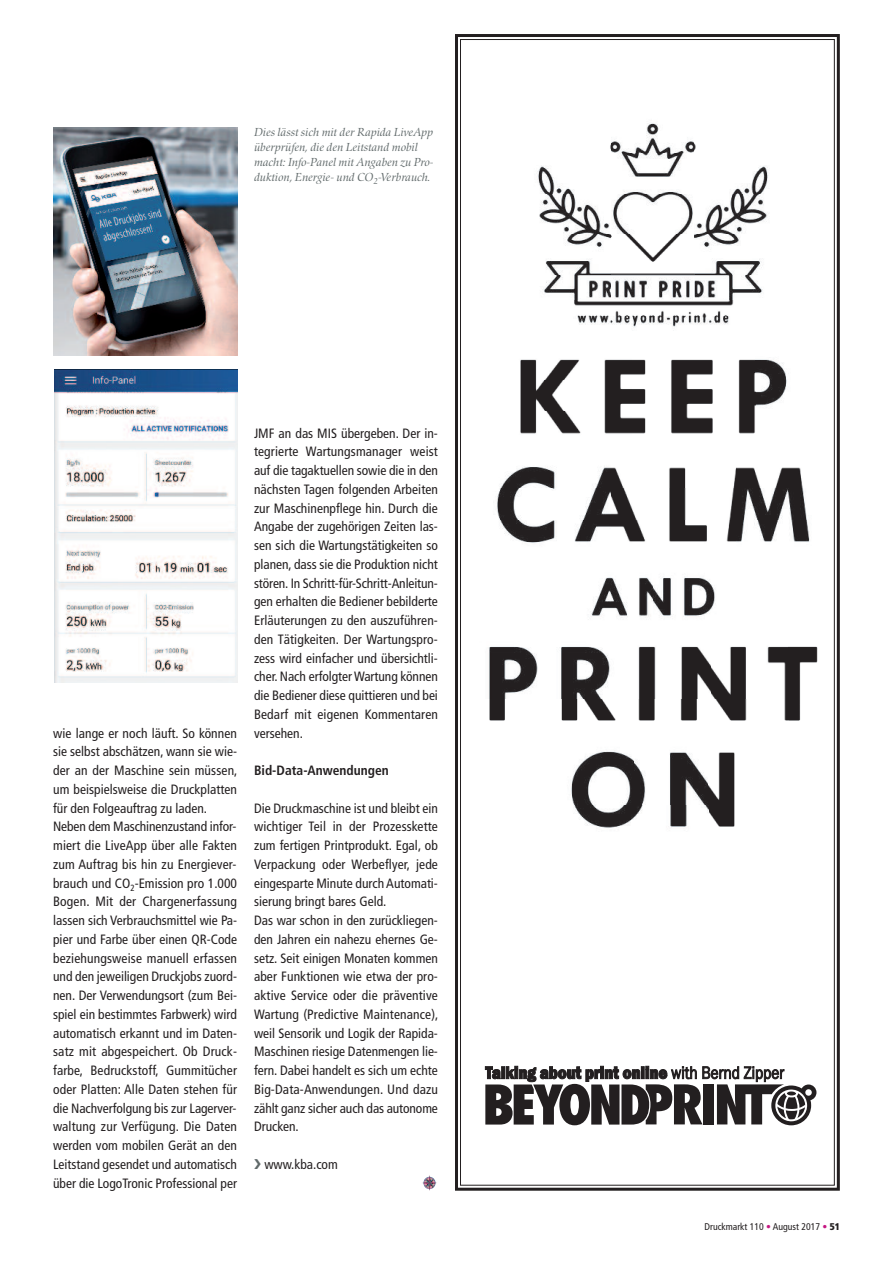
<style>
.page{position:relative;width:893px;height:1263px;background:#fff}
.page>*{position:absolute;margin:0;border:0;box-sizing:border-box;transform-origin:0 0}
.t1{font:condensed 13.5px/18.8px "Frutiger LT Std";color:#231f20}
.t2{font:condensed 13.5px/18.8px "Frutiger";color:#231f20}
.t3{font:700 condensed 13.5px "Frutiger LT Std";color:#231f20}
.t4{font:italic 12px/15px "Zapf Renais SB";color:#60696a}
.t5{font:condensed 9.75px "Frutiger LT Std";color:#231f20}
.s1{font-family:"Frutiger";color:#c61882}
.s2{font-weight:900}
</style>
<div class="page">
<img style="left:54px;top:128px;width:184px;height:228px">
<img style="left:55px;top:369px;width:183px;height:314px">
<div style="left:455px;top:34px;width:385px;height:1157px;border:3px solid #231f20"></div>
<img style="left:520px;top:359px;width:267px;height:75px">
<img style="left:497px;top:466px;width:313px;height:77px">
<img style="left:591px;top:577px;width:124px;height:41px">
<img style="left:488px;top:646px;width:330px;height:75px">
<img style="left:571px;top:751px;width:164px;height:77px">
<img style="left:537px;top:123px;width:231px;height:152px">
<img style="left:544px;top:275px;width:68px;height:26px">
<img style="left:612px;top:275px;width:83px;height:24px">
<img style="left:695px;top:275px;width:68px;height:26px">
<img style="left:574px;top:301px;width:160px;height:27px">
<svg style="left:485px;top:1066px;width:331px;height:59px"></svg>
<svg style="left:422px;top:1175px;width:13px;height:16px"></svg>
<svg style="left:430px;top:1177px;width:7px;height:9px"></svg>
<p class="t4" style="left:254px;top:124px;width:181px">Dies lässt sich mit der Rapida LiveApp überprüfen, die den Leitstand mobil macht: Info-Panel mit Angaben zu Pro&shy;duktion, Energie- und CO<sub>2</sub>-Verbrauch.</p>
<p class="t1" style="left:53px;top:724px;width:186px">wie lange er noch läuft. So können sie selbst abschätzen, wann sie wie&shy;der an der Maschine sein müssen, um beispielsweise die Druckplatten für den Folgeauftrag zu laden.<br>Neben dem Maschinenzustand infor&shy;miert die LiveApp über alle Fakten zum Auftrag bis hin zu Energiever&shy;brauch und CO<sub>2</sub>-Emission pro 1.000<br>Bogen. Mit der Chargenerfassung lassen sich Verbrauchsmittel wie Pa&shy;pier und Farbe über einen QR-Code beziehungsweise manuell erfassen und den jeweiligen Druckjobs zuord&shy;nen. Der Verwendungsort (zum Bei&shy;spiel ein bestimmtes Farbwerk) wird automatisch erkannt und im Daten&shy;satz mit abgespeichert. Ob Druck&shy;farbe, Bedruckstoff, Gummitücher oder Platten: Alle Daten stehen für die Nachverfolgung bis zur Lagerver&shy;waltung zur Verfügung. Die Daten werden vom mobilen Gerät an den Leitstand gesendet und automatisch über die LogoTronic Professional per</p>
<p class="t1" style="left:254px;top:424px;width:185px;text-align:justify">JMF an das MIS übergeben. Der in&shy;tegrierte Wartungsmanager weist auf die tagaktuellen sowie die in den nächsten Tagen folgenden Arbeiten zur Maschinenpflege hin. Durch die Angabe der zugehörigen Zeiten las&shy;sen sich die Wartungstätigkeiten so planen, dass sie die Produktion nicht stören. In Schritt-für-Schritt-Anleitun&shy;gen erhalten die Bediener bebilderte Erläuterungen zu den auszuführen&shy;den Tätigkeiten. Der Wartungspro&shy;zess wird einfacher und übersichtli&shy;cher. Nach erfolgterWartung können die Bediener diese quittieren und bei Bedarf mit eigenen Kommentaren versehen.</p>
<p class="t3" style="left:254px;top:765px;width:136px">Bid-Data-Anwendungen</p>
<p class="t2" style="left:254px;top:799px;width:186px">Die Druckmaschine ist und bleibt ein wichtiger Teil in der Prozesskette zum fertigen Printprodukt. Egal, ob Verpackung oder Werbeflyer, jede eingesparte Minute durch Automati&shy;sierung bringt bares Geld.<br>Das war schon in den zurückliegen&shy;den Jahren ein nahezu ehernes Ge&shy;setz. Seit einigen Monaten kommen aber Funktionen wie etwa der pro&shy;aktive Service oder die präventive Wartung (Predictive Maintenance), weil Sensorik und Logik der Rapida-Maschinen riesige Datenmengen lie&shy;fern. Dabei handelt es sich um echte Big-Data-Anwendungen. Und dazu zählt ganz sicher auch das autonome Drucken.</p>
<p class="t1" style="left:264px;top:1156px;width:75px">www.kba.com</p>
<p class="t5" style="left:704px;top:1222px;width:137px">Druckmarkt 110 <span class="s1">•</span> August 2017 <span class="s1">•</span> <span class="s2">51</span></p>
</div>
